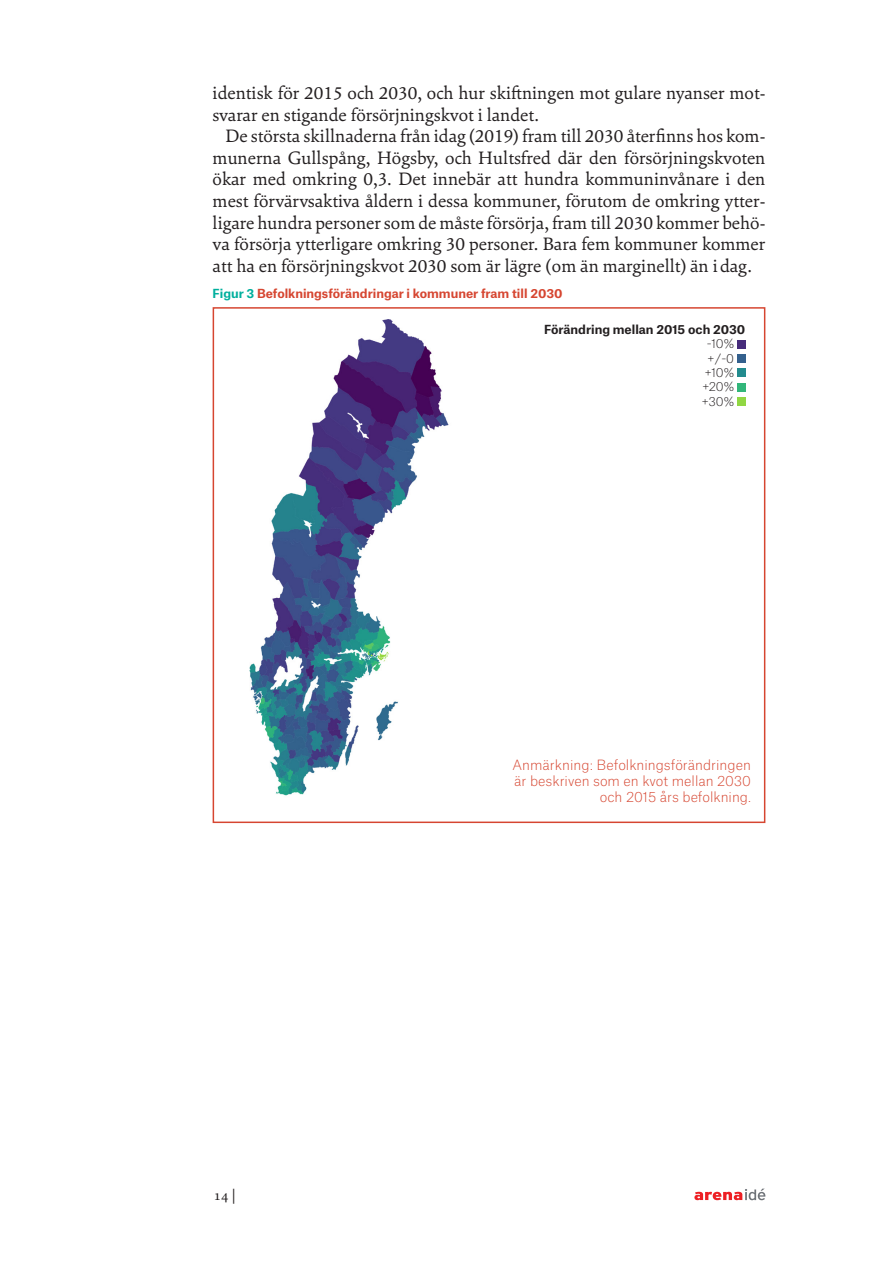
<style>
.page{position:relative;width:893px;height:1263px;background:#fff}
.page>*{position:absolute;margin:0;border:0;box-sizing:border-box;transform-origin:0 0}
.t1{font:18px/21.6px "Cala";color:#231f20}
.t2{font:15px "Minion Pro";color:#231f20}
.t3{font:100 13.5px/16.2px "Atlas Grotesk";color:#d64631;text-align:right}
.t4{font:700 12px "Atlas Grotesk";color:#d64631}
.t5{font:700 12px "Atlas Grotesk";color:#231f20}
.t6{font:100 12px/14.4px "Atlas Grotesk";letter-spacing:-.015em;color:#231f20;text-align:center}
.s1{color:#00af9d}
</style>
<div class="page">
<svg style="left:694px;top:1188px;width:71px;height:12px"></svg>
<div style="left:213px;top:307px;width:552px;height:516px;border:2px solid #d64631"></div>
<img style="left:249px;top:320px;width:200px;height:476px">
<div style="left:737px;top:340px;width:8px;height:8px;background:#472c7b"></div>
<div style="left:737px;top:354px;width:8px;height:9px;background:#34608d"></div>
<div style="left:737px;top:369px;width:8px;height:8px;background:#228b8e"></div>
<div style="left:737px;top:383px;width:8px;height:8px;background:#32b67a"></div>
<div style="left:737px;top:398px;width:8px;height:8px;background:#91d743"></div>
<p class="t1" style="left:213px;top:82px;width:554px">identisk för 2015 och 2030, och hur skiftningen mot gulare nyanser mot&shy;svarar en stigande försörjningskvot i landet.</p>
<p class="t1" style="left:213px;top:126px;width:554px;text-align:justify;text-indent:13px">De största skillnaderna från idag (2019) fram till 2030 återfinns hos kom&shy;munerna Gullspång, Högsby, och Hultsfred där den försörjningskvoten ökar med omkring 0,3. Det innebär att hundra kommuninvånare i den mest förvärvsaktiva åldern i dessa kommuner, förutom de omkring ytter&shy;ligare hundra personer som de måste försörja, fram till 2030 kommer behö- va försörja ytterligare omkring 30 personer. Bara fem kommuner kommer att ha en försörjningskvot 2030 som är lägre (om än marginellt) än i dag.</p>
<p class="t4" style="left:213px;top:285px;width:352px"><span class="s1">Figur 3</span> Befolkningsförändringar i kommuner fram till 2030</p>
<p class="t5" style="left:544px;top:321px;width:203px">Förändring mellan 2015 och 2030</p>
<p class="t6" style="left:701px;top:337px;width:34px">-10% +/-0 +10% +20% +30%</p>
<p class="t2" style="left:214px;top:1189px;width:23px">14 |</p>
<p class="t3" style="left:512px;top:757px;width:240px">Anmärkning: Befolkningsförändringen är beskriven som en kvot mellan 2030 och 2015 års befolkning.</p>
</div>
